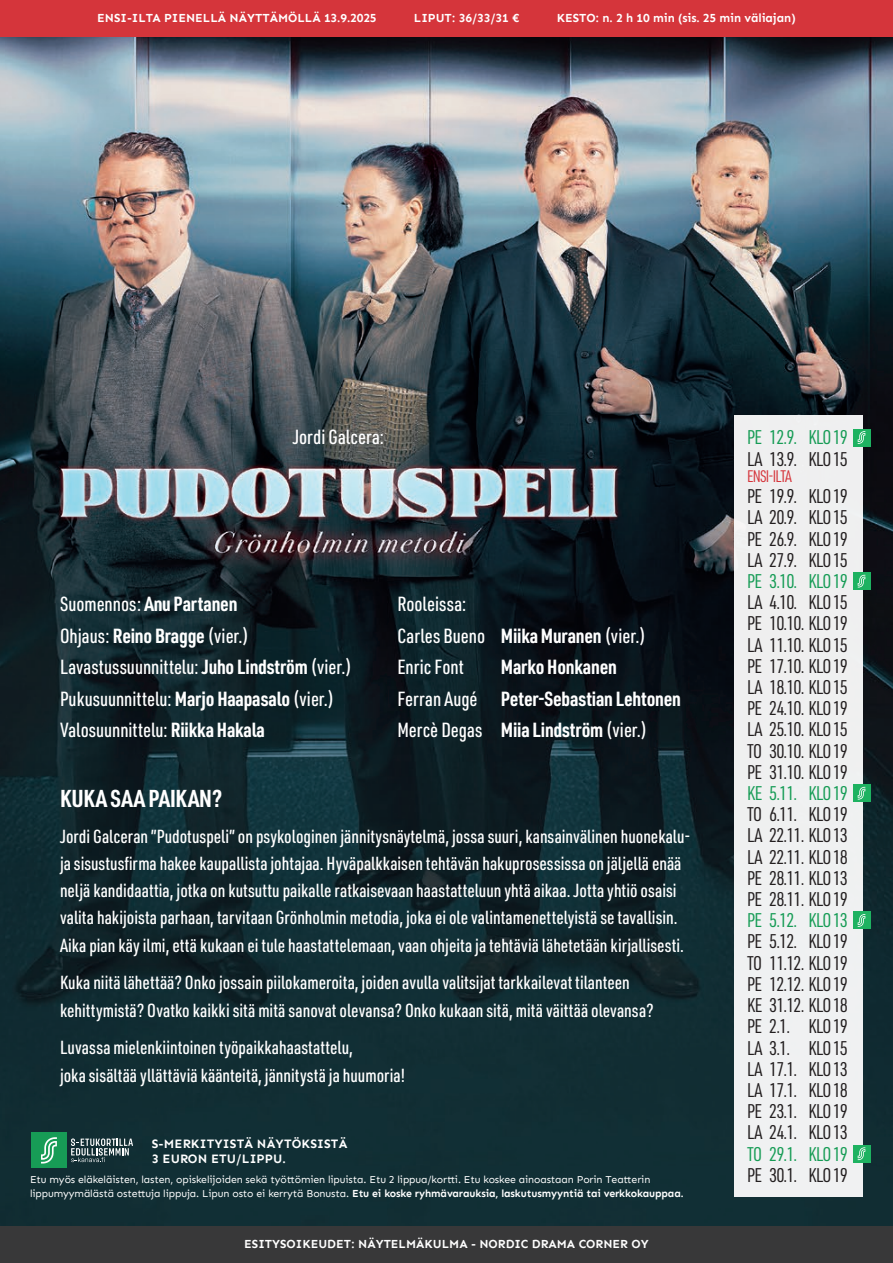
<style>
.page{position:relative;width:893px;height:1263px;background:#fff}
.page>*{position:absolute;margin:0;border:0;box-sizing:border-box;transform-origin:0 0}
.t1{font:700 24px "URWDIN Cond";color:#fff}
.t2{font:500 20.1px "URWDIN Cond";color:#fff}
.t3{font:700 20.1px "URWDIN Cond";letter-spacing:-.01em;color:#fff}
.t4{font:19.5px "URWDIN Cond";letter-spacing:-.045em;color:#231f20}
.t5{font:19.5px "URWDIN Cond";letter-spacing:-.045em;color:#179c56}
.t6{font:500 18.6px/27.3px "URWDIN Cond";color:#fff}
.t7{font:16.35px "URWDIN Cond";letter-spacing:-.05em;color:#d5353b}
.t8{font:700 12.6px/15px "Sen";letter-spacing:.01em;color:#fff}
.t9{font:700 12px "Sen";color:#fff}
.t10{font:10.5px/13.5px "Sen";letter-spacing:-.01em;color:#fff}
.s1{font-weight:500}
.s2{font-weight:700}
</style>
<div class="page">
<img style="left:0;top:36px;width:893px;height:1190px">
<div style="left:0;top:0;width:893px;height:36px;background:#d5353b"></div>
<div style="left:31px;top:1133px;width:36px;height:35px;background:#179c56"></div>
<svg style="left:41px;top:1137px;width:16px;height:26px"></svg>
<svg style="left:71px;top:1138px;width:62px;height:24px"></svg>
<div style="left:735px;top:415px;width:128px;height:781px;background:#eff0f0"></div>
<div style="left:853px;top:429px;width:17px;height:17px;background:#1eb261"></div>
<svg style="left:858px;top:431px;width:7px;height:13px"></svg>
<div style="left:853px;top:573px;width:17px;height:17px;background:#1eb261"></div>
<svg style="left:858px;top:575px;width:7px;height:12px"></svg>
<div style="left:853px;top:785px;width:17px;height:17px;background:#1eb261"></div>
<svg style="left:858px;top:787px;width:7px;height:12px"></svg>
<div style="left:853px;top:912px;width:17px;height:17px;background:#1eb261"></div>
<svg style="left:858px;top:914px;width:7px;height:13px"></svg>
<div style="left:853px;top:1145px;width:17px;height:17px;background:#1eb261"></div>
<svg style="left:858px;top:1147px;width:7px;height:13px"></svg>
<div style="left:0;top:1226px;width:893px;height:37px;background:#383839"></div>
<p class="t9" style="left:97px;top:11px;width:281px">ENSI-ILTA PIENELLÄ NÄYTTÄMÖLLÄ 13.9.2025</p>
<p class="t9" style="left:414px;top:11px;width:107px">LIPUT: 36/33/31 €</p>
<p class="t9" style="left:557px;top:11px;width:241px">KESTO: n. 2 h 10 min (sis. 25 min väliajan)</p>
<p class="t2" style="left:293px;top:424px;width:93px">Jordi Galcera:</p>
<p class="t3" style="left:60px;top:590px;width:179px"><span class="s1">Suomennos:</span> Anu Partanen</p>
<p class="t2" style="left:60px;top:622px;width:190px">Ohjaus: <span class="s2">Reino Bragge</span> (vier.)</p>
<p class="t2" style="left:60px;top:654px;width:293px">Lavastussuunnittelu: <span class="s2">Juho Lindström</span> (vier.)</p>
<p class="t2" style="left:60px;top:685px;width:276px">Pukusuunnittelu: <span class="s2">Marjo Haapasalo</span> (vier.)</p>
<p class="t2" style="left:60px;top:717px;width:206px">Valosuunnittelu: <span class="s2">Riikka Hakala</span></p>
<p class="t2" style="left:397px;top:591px;width:70px">Rooleissa:</p>
<p class="t2" style="left:397px;top:622px;width:250px">Carles Bueno <span class="s2">Miika Muranen</span> (vier.)</p>
<p class="t2" style="left:397px;top:654px;width:68px">Enric Font</p>
<p class="t3" style="left:501px;top:653px;width:118px">Marko Honkanen</p>
<p class="t3" style="left:397px;top:685px;width:285px"><span class="s1">Ferran Augé</span> Peter-Sebastian Lehtonen</p>
<p class="t2" style="left:397px;top:717px;width:251px">Mercè Degas <span class="s2">Miia Lindström</span> (vier.)</p>
<p class="t1" style="left:60px;top:782px;width:163px">KUKA SAA PAIKAN?</p>
<p class="t6" style="left:60px;top:822px;width:632px">Jordi Galceran ”Pudotuspeli” on psykologinen jännitysnäytelmä, jossa suuri, kansainvälinen huonekalu&shy;ja sisustusfirma hakee kaupallista johtajaa. Hyväpalkkaisen tehtävän hakuprosessissa on jäljellä enää neljä kandidaattia, jotka on kutsuttu paikalle ratkaisevaan haastatteluun yhtä aikaa. Jotta yhtiö osaisi valita hakijoista parhaan, tarvitaan Grönholmin metodia, joka ei ole valintamenettelyistä se tavallisin.<br>Aika pian käy ilmi, että kukaan ei tule haastattelemaan, vaan ohjeita ja tehtäviä lähetetään kirjallisesti.</p>
<p class="t6" style="left:60px;top:968px;width:595px">Kuka niitä lähettää? Onko jossain piilokameroita, joiden avulla valitsijat tarkkailevat tilanteen kehittymistä? Ovatko kaikki sitä mitä sanovat olevansa? Onko kukaan sitä, mitä väittää olevansa?</p>
<p class="t6" style="left:60px;top:1033px;width:347px">Luvassa mielenkiintoinen työpaikkahaastattelu,<br>joka sisältää yllättäviä käänteitä, jännitystä ja huumoria!</p>
<p class="t8" style="left:152px;top:1136px;width:197px">S-MERKITYISTÄ NÄYTÖKSISTÄ<br>3 EURON ETU/LIPPU.</p>
<p class="t10" style="left:30px;top:1173px;width:655px">Etu myös eläkeläisten, lasten, opiskelijoiden sekä työttömien lipuista. Etu 2 lippua/kortti. Etu koskee ainoastaan Porin Teatterin lippumyymälästä ostettuja lippuja. Lipun osto ei kerrytä Bonusta. <span class="s2">Etu ei koske ryhmävarauksia, laskutusmyyntiä tai verkkokauppaa.</span></p>
<p class="t9" style="left:244px;top:1237px;width:406px">ESITYSOIKEUDET: NÄYTELMÄKULMA - NORDIC DRAMA CORNER OY</p>
<p class="t5" style="left:747px;top:425px;width:102px">PE 12.9. KLO 19</p>
<p class="t4" style="left:747px;top:446px;width:102px">LA 13.9. KLO 15</p>
<p class="t7" style="left:747px;top:465px;width:46px">ENSI-ILTA</p>
<p class="t4" style="left:747px;top:483px;width:102px">PE 19.9. KLO 19</p>
<p class="t4" style="left:747px;top:505px;width:102px">LA 20.9. KLO 15</p>
<p class="t4" style="left:747px;top:526px;width:102px">PE 26.9. KLO 19</p>
<p class="t4" style="left:747px;top:547px;width:102px">LA 27.9. KLO 15</p>
<p class="t5" style="left:747px;top:568px;width:102px">PE 3.10. KLO 19</p>
<p class="t4" style="left:747px;top:589px;width:102px">LA 4.10. KLO 15</p>
<p class="t4" style="left:747px;top:611px;width:102px">PE 10.10. KLO 19</p>
<p class="t4" style="left:747px;top:632px;width:102px">LA 11.10. KLO 15</p>
<p class="t4" style="left:747px;top:653px;width:102px">PE 17.10. KLO 19</p>
<p class="t4" style="left:747px;top:674px;width:102px">LA 18.10. KLO 15</p>
<p class="t4" style="left:747px;top:695px;width:102px">PE 24.10. KLO 19</p>
<p class="t4" style="left:747px;top:717px;width:102px">LA 25.10. KLO 15</p>
<p class="t4" style="left:747px;top:738px;width:102px">TO 30.10. KLO 19</p>
<p class="t4" style="left:747px;top:759px;width:102px">PE 31.10. KLO 19</p>
<p class="t5" style="left:747px;top:780px;width:102px">KE 5.11. KLO 19</p>
<p class="t4" style="left:747px;top:801px;width:102px">TO 6.11. KLO 19</p>
<p class="t4" style="left:747px;top:823px;width:102px">LA 22.11. KLO 13</p>
<p class="t4" style="left:747px;top:844px;width:102px">LA 22.11. KLO 18</p>
<p class="t4" style="left:747px;top:865px;width:102px">PE 28.11. KLO 13</p>
<p class="t4" style="left:747px;top:886px;width:102px">PE 28.11. KLO 19</p>
<p class="t5" style="left:747px;top:907px;width:102px">PE 5.12. KLO 13</p>
<p class="t4" style="left:747px;top:929px;width:102px">PE 5.12. KLO 19</p>
<p class="t4" style="left:747px;top:950px;width:102px">TO 11.12. KLO 19</p>
<p class="t4" style="left:747px;top:971px;width:102px">PE 12.12. KLO 19</p>
<p class="t4" style="left:747px;top:992px;width:102px">KE 31.12. KLO 18</p>
<p class="t4" style="left:747px;top:1013px;width:102px">PE 2.1. KLO 19</p>
<p class="t4" style="left:747px;top:1035px;width:102px">LA 3.1. KLO 15</p>
<p class="t4" style="left:747px;top:1056px;width:102px">LA 17.1. KLO 13</p>
<p class="t4" style="left:747px;top:1077px;width:102px">LA 17.1. KLO 18</p>
<p class="t4" style="left:747px;top:1098px;width:102px">PE 23.1. KLO 19</p>
<p class="t4" style="left:747px;top:1119px;width:102px">LA 24.1. KLO 13</p>
<p class="t5" style="left:747px;top:1141px;width:102px">TO 29.1. KLO 19</p>
<p class="t4" style="left:747px;top:1162px;width:102px">PE 30.1. KLO 19</p>
</div>
